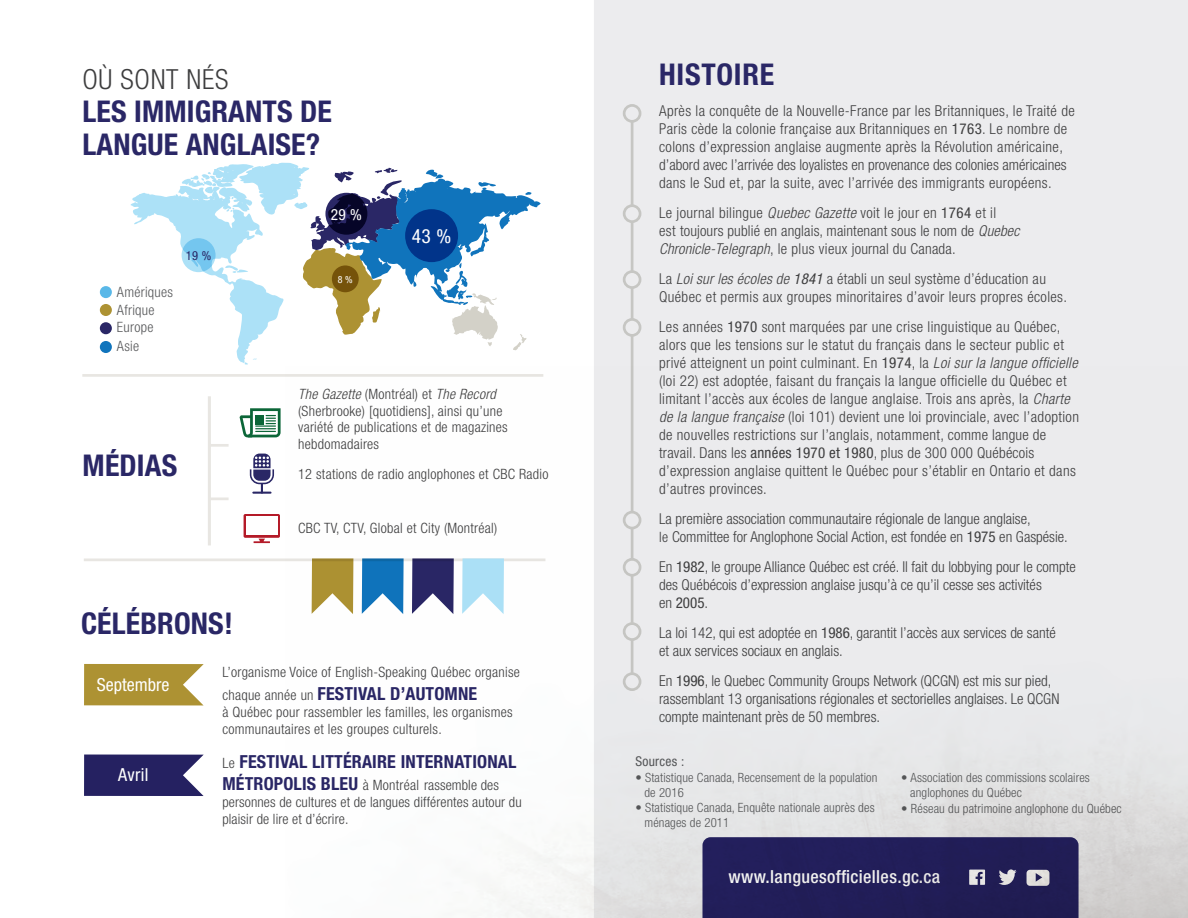
<style>
.page{position:relative;width:1188px;height:918px;background:#fff}
.page>*{position:absolute;margin:0;border:0;box-sizing:border-box;transform-origin:0 0}
.t1{font:700 condensed 30px/33px "Helvetica Neue LT Std";letter-spacing:.005em;color:#2a2766}
.t2{font:700 condensed 30px "Helvetica Neue LT Std";letter-spacing:.025em;color:#2a2766}
.t3{font:300 condensed 27.75px "Helvetica Neue LT Std";letter-spacing:.025em;color:#3e3e3f}
.t4{font:condensed 19.5px "Helvetica Neue LT Std";color:#fff}
.t5{font:700 condensed 18px "Helvetica Neue LT Std";letter-spacing:.01em;color:#2a2766}
.t6{font:500 condensed 18px "Helvetica Neue LT Std";letter-spacing:.02em;color:#fff}
.t7{font:condensed 18px "Helvetica Neue LT Std";color:#fff}
.t8{font:condensed 15.45px "Helvetica Neue LT Std";color:#fff}
.t9{font:300 condensed 15px/18px "Helvetica Neue LT Std";letter-spacing:.025em;color:#3e3e3f}
.t10{font:300 condensed 15px/18px "Helvetica Neue LT Std";color:#3e3e3f}
.t11{font:300 condensed 14.25px/17.1px "Helvetica Neue LT Std";letter-spacing:.02em;color:#3e3e3f}
.t12{font:300 condensed 14.25px "Helvetica Neue LT Std";letter-spacing:.02em;color:#57585a}
.t13{font:condensed 13.5px "Helvetica Neue LT Std";letter-spacing:.02em;color:#57585a}
.t14{font:300 condensed 12.75px/15.3px "Helvetica Neue LT Std";letter-spacing:.01em;color:#57585a}
.t15{font:condensed 12.6px "Helvetica Neue LT Std";color:#2a2766}
.t16{font:condensed 9.9px "Helvetica Neue LT Std";color:#fff}
.s1{font-style:italic}
.s2{font-weight:300;font-size:14.25px;color:#3e3e3f}
.s3{font-weight:700;font-size:18px;color:#2a2766}
.s4{font-weight:400}
.s5{font-weight:400;font-style:italic}
.s6{font-size:14.25px}
</style>
<div class="page">
<div style="left:594px;top:0;width:594px;height:366px;background:#ececee"></div>
<hr style="left:84px;top:559px;width:461px;height:2px;background:#e8e6e2">
<svg style="left:84px;top:664px;width:120px;height:41px;background:#b49b45"></svg>
<svg style="left:84px;top:755px;width:120px;height:41px;background:#38356f"></svg>
<div style="left:623px;top:104px;width:18px;height:19px;border:3px solid #c6c6c3;border-radius:50%"></div>
<div style="left:623px;top:204px;width:18px;height:19px;border:3px solid #c6c6c3;border-radius:50%"></div>
<div style="left:623px;top:270px;width:18px;height:19px;border:3px solid #c6c6c3;border-radius:50%"></div>
<div style="left:623px;top:318px;width:18px;height:19px;border:3px solid #c6c6c3;border-radius:50%"></div>
<hr style="left:631px;top:121px;width:2px;height:85px;background:#c6c6c3">
<hr style="left:631px;top:222px;width:2px;height:50px;background:#c6c6c3">
<hr style="left:631px;top:288px;width:2px;height:32px;background:#c6c6c3">
<hr style="left:631px;top:335px;width:2px;height:177px;background:#c6c6c3">
<hr style="left:82px;top:374px;width:461px;height:3px;background:#e8e6e2">
<svg style="left:254px;top:539px;width:16px;height:4px"></svg>
<svg style="left:244px;top:514px;width:36px;height:24px"></svg>
<div style="left:246px;top:517px;width:31px;height:18px;background:#fff"></div>
<svg style="left:250px;top:454px;width:24px;height:40px"></svg>
<svg style="left:240px;top:408px;width:41px;height:29px"></svg>
<hr style="left:208px;top:396px;width:3px;height:149px;background:#e8e6e2">
<hr style="left:209px;top:444px;width:20px;height:3px;background:#e8e6e2">
<hr style="left:209px;top:498px;width:20px;height:2px;background:#e8e6e2">
<div style="left:100px;top:341px;width:12px;height:12px;background:#1074bc;border-radius:50%"></div>
<div style="left:100px;top:322px;width:12px;height:12px;background:#2a2766;border-radius:50%"></div>
<div style="left:100px;top:304px;width:12px;height:12px;background:#ad9233;border-radius:50%"></div>
<div style="left:100px;top:286px;width:12px;height:12px;background:#59b8e8;border-radius:50%"></div>
<svg style="left:130px;top:162px;width:411px;height:203px"></svg>
<img style="left:285px;top:366px;width:903px;height:552px">
<h2 class="t3" style="left:83px;top:64px;width:148px">OÙ SONT NÉS</h2>
<h1 class="t1" style="left:83px;top:95px;width:251px">LES IMMIGRANTS DE<br>LANGUE ANGLAISE?</h1>
<p class="t12" style="left:117px;top:284px;width:58px">Amériques</p>
<p class="t12" style="left:117px;top:302px;width:39px">Afrique</p>
<p class="t12" style="left:117px;top:338px;width:24px">Asie</p>
<p class="t12" style="left:117px;top:319px;width:38px">Europe</p>
<p class="t15" style="left:186px;top:248px;width:27px">19 %</p>
<h1 class="t1" style="left:83px;top:449px;width:96px">MÉDIAS</h1>
<h1 class="t1" style="left:81px;top:606px;width:153px">CÉLÉBRONS!</h1>
<p class="t8" style="left:331px;top:205px;width:33px">29 %</p>
<p class="t16" style="left:338px;top:274px;width:17px">8 %</p>
<h3 class="t4" style="left:412px;top:225px;width:41px">43 %</h3>
<p class="t11" style="left:298px;top:386px;width:211px;line-height:16.5px"><span class="s1">The Gazette</span> (Montréal) et <span class="s1">The Record </span>(Sherbrooke) [quotidiens], ainsi qu’une variété de publications et de magazines hebdomadaires</p>
<p class="t11" style="left:298px;top:465px;width:252px">12 stations de radio anglophones et CBC Radio</p>
<p class="t11" style="left:298px;top:519px;width:201px">CBC TV, CTV, Global et City (Montréal)</p>
<p class="t7" style="left:97px;top:674px;width:74px">Septembre</p>
<p class="t7" style="left:118px;top:765px;width:32px">Avril</p>
<p class="t11" style="left:222px;top:664px;width:299px">L’organisme Voice of English-Speaking Québec organise</p>
<p class="t5" style="left:222px;top:682px;width:256px"><span class="s2">chaque année un</span> FESTIVAL D’AUTOMNE</p>
<p class="t11" style="left:222px;top:703px;width:292px">à Québec pour rassembler les familles, les organismes communautaires et les groupes culturels.</p>
<p class="t5" style="left:222px;top:750px;width:296px"><span class="s2">Le</span> FESTIVAL LITTÉRAIRE INTERNATIONAL</p>
<p class="t11" style="left:222px;top:777px;width:301px"><span class="s3">MÉTROPOLIS BLEU</span> à Montréal rassemble des personnes de cultures et de langues différentes autour du plaisir de lire et d’écrire.</p>
<h1 class="t2" style="left:659px;top:56px;width:117px">HISTOIRE</h1>
<p class="t9" style="left:659px;top:102px;width:417px">Après la conquête de la Nouvelle-France par les Britanniques, le Traité de Paris cède la colonie française aux Britanniques en <span class="s4">1763</span>. Le nombre de colons d’expression anglaise augmente après la Révolution américaine, d’abord avec l’arrivée des loyalistes en provenance des colonies américaines dans le Sud et, par la suite, avec l’arrivée des immigrants européens.</p>
<p class="t9" style="left:659px;top:204px;width:362px">Le journal bilingue <span class="s1">Quebec Gazette</span> voit le jour en <span class="s4">1764</span> et il<br>est toujours publié en anglais, maintenant sous le nom de <span class="s1">Quebec<br>Chronicle-Telegraph</span>, le plus vieux journal du Canada.</p>
<p class="t9" style="left:659px;top:270px;width:409px">La <span class="s1">Loi sur les écoles de</span> <span class="s5">1841</span> a établi un seul système d’éducation au<br>Québec et permis aux groupes minoritaires d’avoir leurs propres écoles.</p>
<p class="t9" style="left:659px;top:318px;width:421px">Les années <span class="s4">1970</span> sont marquées par une crise linguistique au Québec, alors que les tensions sur le statut du français dans le secteur public et privé atteignent un point culminant. En <span class="s4">1974</span>, la <span class="s1">Loi sur la langue officielle </span>(loi 22) est adoptée, faisant du français la langue officielle du Québec et limitant l’accès aux écoles de langue anglaise. Trois ans après, la <span class="s1">Charte de la langue française</span> (loi 101) devient une loi provinciale, avec l’adoption de nouvelles restrictions sur l’anglais, notamment, comme langue de travail. Dans les <span class="s4">années 1970 et 1980</span>, plus de 300 000 Québécois d’expression anglaise quittent le Québec pour s’établir en Ontario et dans d’autres provinces.</p>
<p class="t10" style="left:659px;top:510px;width:410px">La première association communautaire régionale de langue anglaise,<br><span class="s6">le</span> Committee for Anglophone Social Action, est fondée en <span class="s4">1975</span> en Gaspésie.</p>
<p class="t10" style="left:659px;top:558px;width:418px">En <span class="s4">1982</span>, le groupe Alliance Québec est créé. Il fait du lobbying pour le compte des Québécois d’expression anglaise jusqu’à ce qu’il cesse ses activités<br>en <span class="s4">2005</span>.</p>
<p class="t10" style="left:659px;top:624px;width:398px">La loi 142, qui est adoptée en <span class="s4">1986</span>, garantit l’accès aux services de santé et aux services sociaux en anglais.</p>
<p class="t10" style="left:659px;top:672px;width:402px">En <span class="s4">1996</span>, le Quebec Community Groups Network (QCGN) est mis sur pied, rassemblant 13 organisations régionales et sectorielles anglaises. Le QCGN compte maintenant près de 50 membres.</p>
<p class="t13" style="left:636px;top:754px;width:50px">Sources :</p>
<p class="t14" style="left:645px;top:769px;width:234px;text-indent:-9px">• Statistique Canada, Recensement de la population de 2016</p>
<p class="t14" style="left:645px;top:800px;width:232px;text-indent:-9px">• Statistique Canada, Enquête nationale auprès des ménages de 2011</p>
<p class="t14" style="left:910px;top:770px;width:181px;text-indent:-9px">• Association des commissions scolaires anglophones du Québec</p>
<p class="t14" style="left:901px;top:801px;width:222px">• Réseau du patrimoine anglophone du Québec</p>
<p class="t6" style="left:729px;top:866px;width:213px">www.languesofficielles.gc.ca</p>
</div>
